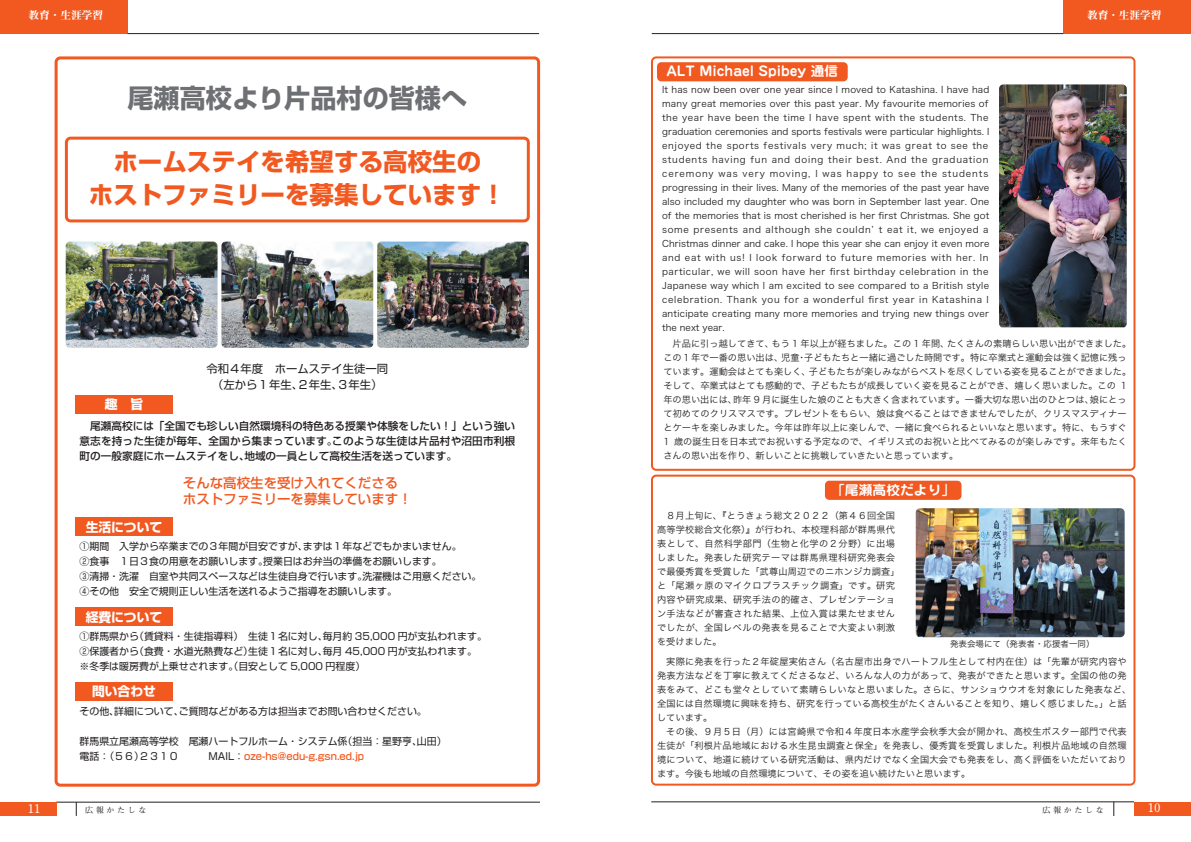
<style>
.page{position:relative;width:1191px;height:842px;background:#fff}
.page>*{position:absolute;margin:0;border:0;box-sizing:border-box;transform-origin:0 0}
.t1{font:700 26.1px "Shin Go Pro";color:#6f7073}
.t2{font:700 24.5px/33px "Shin Go Pro";color:#f15921;text-align:center}
.t3{font:500 13.5px/16px "Shin Go Pro";color:#f15921}
.t4{font:700 13.3px "Jun 501 Pro";color:#fff;scale:1.04 1}
.t5{font:700 12.8px "Shin Go Pro";color:#fff}
.t6{font:700 12px "Futo Min A101 Pro";color:#fff}
.t7{font:11.3px/16px "Shin Go Pro";color:#231f20;text-align:center}
.t8{font:500 10.6px/15px "Shin Go Pro";color:#231f20;text-align:justify}
.t9{font:10.6px "Midashi Min Pro MA31";color:#fff}
.t10{font:9.9px/15px "Shin Go Pro";color:#231f20}
.t11{font:9.2px/14px "Hira Kaku Pro W3";letter-spacing:.02em;color:#231f20}
.t12{font:9.2px/14px "Hira Kaku Pro W3";color:#231f20}
.t13{font:9.2px/14px "Hira Kaku Pro W3";letter-spacing:.04em;color:#231f20}
.t14{font:8.5px "Hira Kaku Pro W3";color:#231f20}
.t15{font:700 8px "Futo Min A101 Pro";color:#231f20}
.s1{font-weight:500;color:#f15921}
</style>
<div class="page">
<hr style="left:651px;top:802px;width:483px;height:1px;background:#231f20">
<div style="left:1134px;top:802px;width:57px;height:14px;background:#f15921"></div>
<svg style="left:1113px;top:802px;width:1px;height:14px"></svg>
<div style="left:1063px;top:0;width:128px;height:34px;background:#f15921"></div>
<hr style="left:56px;top:802px;width:484px;height:1px;background:#231f20">
<div style="left:0;top:802px;width:57px;height:14px;background:#f15921"></div>
<svg style="left:76px;top:802px;width:1px;height:14px"></svg>
<div style="left:0;top:0;width:127px;height:34px;background:#f15921"></div>
<hr style="left:652px;top:33px;width:411px;height:1px;background:#231f20">
<hr style="left:128px;top:33px;width:411px;height:1px;background:#231f20">
<div style="left:657px;top:62px;width:190px;height:19px;background:#f15921;border-radius:4px"></div>
<div style="left:651px;top:56px;width:484px;height:415px;border:2px solid #f15921;border-radius:4px"></div>
<div style="left:825px;top:481px;width:136px;height:19px;background:#f15921;border-radius:4px"></div>
<div style="left:651px;top:475px;width:484px;height:311px;border:2px solid #f15921;border-radius:4px"></div>
<img style="left:915px;top:508px;width:209px;height:129px">
<div style="left:65px;top:137px;width:465px;height:85px;border:3px solid #f15921;border-radius:4px"></div>
<div style="left:75px;top:395px;width:98px;height:19px;background:#f15921"></div>
<div style="left:75px;top:517px;width:98px;height:19px;background:#f15921"></div>
<div style="left:75px;top:607px;width:98px;height:19px;background:#f15921"></div>
<div style="left:75px;top:682px;width:98px;height:18px;background:#f15921"></div>
<div style="left:55px;top:56px;width:485px;height:731px;border:3px solid #f15921;border-radius:4px"></div>
<img style="left:377px;top:242px;width:152px;height:106px">
<img style="left:221px;top:242px;width:152px;height:106px">
<img style="left:66px;top:242px;width:151px;height:106px">
<img style="left:999px;top:84px;width:127px;height:243px">
<p class="t9" style="left:29px;top:7px;width:76px">教育・生涯学習</p>
<h1 class="t1" style="left:127px;top:77px;width:341px">尾瀬高校より片品村の皆様へ</h1>
<h2 class="t2" style="left:89px;top:143px;width:418px">ホームステイを希望する高校生の<br>ホストファミリーを募集しています！</h2>
<p class="t7" style="left:207px;top:360px;width:183px">令和４年度　ホームステイ生徒一同（左から１年生、２年生、３年生）</p>
<p class="t8" style="left:80px;top:417px;width:437px">　尾瀬高校には「全国でも珍しい自然環境科の特色ある授業や体験をしたい！」という強い意志を持った生徒が毎年、全国から集まっています。このような生徒は片品村や沼田市利根町の一般家庭にホームステイをし、地域の一員として高校生活を送っています。</p>
<h3 class="t5" style="left:105px;top:394px;width:40px">趣　旨</h3>
<h3 class="t5" style="left:86px;top:517px;width:78px">生活について</h3>
<h3 class="t3" style="left:183px;top:473px;width:230px">そんな高校生を受け入れてくださるホストファミリーを募集しています！</h3>
<p class="t10" style="left:80px;top:537px;width:403px">①期間　入学から卒業までの３年間が目安ですが、まずは１年などでもかまいません。<br>②食事　１日３食の用意をお願いします。授業日はお弁当の準備をお願いします。<br>③清掃・洗濯　自室や共同スペースなどは生徒自身で行います。洗濯機はご用意ください。④その他　安全で規則正しい生活を送れるようご指導をお願いします。</p>
<p class="t10" style="left:80px;top:627px;width:409px">①群馬県から（賃貸料・生徒指導料）　生徒１名に対し、毎月約 35,000 円が支払われます。<br>②保護者から（食費・水道光熱費など）生徒１名に対し、毎月 45,000 円が支払われます。※冬季は暖房費が上乗せされます。（目安として 5,000 円程度）</p>
<p class="t10" style="left:80px;top:702px;width:349px">その他、詳細について、ご質問などがある方は担当までお問い合わせください。</p>
<p class="t10" style="left:80px;top:732px;width:369px">群馬県立尾瀬高等学校　尾瀬ハートフルホーム・システム係（担当：星野亨、山田）電話：（５６）２３１０　　　MAIL：<span class="s1">oze-hs@edu-g.gsn.ed.jp</span></p>
<h3 class="t5" style="left:86px;top:607px;width:78px">経費について</h3>
<h3 class="t5" style="left:92px;top:681px;width:65px">問い合わせ</h3>
<h3 class="t6" style="left:28px;top:799px;width:14px">11</h3>
<p class="t15" style="left:85px;top:804px;width:63px">広 報 か た し な</p>
<h3 class="t4" style="left:666px;top:61px;width:167px">ALT Michael Spibey 通信</h3>
<p class="t11" style="left:662px;top:81px;width:329px">It has now been over one year since I moved to Katashina. I have had many great memories over this past year. My favourite memories of the year have been the time I have spent with the students. The graduation ceremonies and sports festivals were particular highlights. I enjoyed the sports festivals very much; it was great to see the students having fun and doing their best. And the graduation ceremony was very moving, I was happy to see the students progressing in their lives. Many of the memories of the past year have also included my daughter who was born in September last year. One of the memories that is most cherished is her first Christmas. She got some presents and although she couldnʼ t eat it, we enjoyed a Christmas dinner and cake. I hope this year she can enjoy it even more and eat with us! I look forward to future memories with her. In particular, we will soon have her first birthday celebration in the Japanese way which I am excited to see compared to a British style celebration. Thank you for a wonderful first year in Katashina I anticipate creating many more memories and trying new things over the next year.</p>
<p class="t9" style="left:1087px;top:7px;width:76px">教育・生涯学習</p>
<p class="t12" style="left:663px;top:335px;width:469px">　片品に引っ越してきて、もう 1 年以上が経ちました。この 1 年間、たくさんの素晴らしい思い出ができました。この１年で一番の思い出は、児童・子どもたちと一緒に過ごした時間です。特に卒業式と運動会は強く記憶に残っています。運動会はとても楽しく、子どもたちが楽しみながらベストを尽くしている姿を見ることができました。そして、卒業式はとても感動的で、子どもたちが成長していく姿を見ることができ、嬉しく思いました。この 1年の思い出には、昨年 9 月に誕生した娘のことも大きく含まれています。一番大切な思い出のひとつは、娘にとって初めてのクリスマスです。プレゼントをもらい、娘は食べることはできませんでしたが、クリスマスディナーとケーキを楽しみました。今年は昨年以上に楽しんで、一緒に食べられるといいなと思います。特に、もうすぐ1 歳の誕生日を日本式でお祝いする予定なので、イギリス式のお祝いと比べてみるのが楽しみです。来年もたくさんの思い出を作り、新しいことに挑戦していきたいと思っています。</p>
<h3 class="t4" style="left:831px;top:479px;width:121px">「尾瀬高校だより」</h3>
<p class="t13" style="left:657px;top:507px;width:244px">　８月上旬に、『とうきょう総文２０２２（第４６回全国高等学校総合文化祭）』が行われ、本校理科部が群馬県代表として、自然科学部門（生物と化学の２分野）に出場しました。発表した研究テーマは群馬県理科研究発表会で最優秀賞を受賞した「武尊山周辺でのニホンジカ調査」と「尾瀬ヶ原のマイクロプラスチック調査」です。研究内容や研究成果、研究手法の的確さ、プレゼンテーション手法などが審査された結果、上位入賞は果たせませんでしたが、全国レベルの発表を見ることで大変よい刺激を受けました。</p>
<p class="t14" style="left:950px;top:636px;width:146px">発表会場にて（発表者・応援者一同）</p>
<p class="t11" style="left:657px;top:654px;width:476px">　実際に発表を行った２年碇屋実佑さん（名古屋市出身でハートフル生として村内在住）は「先輩が研究内容や発表方法などを丁寧に教えてくださるなど、いろんな人の力があって、発表ができたと思います。全国の他の発表をみて、どこも堂々としていて素晴らしいなと思いました。さらに、サンショウウオを対象にした発表など、全国には自然環境に興味を持ち、研究を行っている高校生がたくさんいることを知り、嬉しく感じました。」と話しています。<br>　その後、９月５日（月）には宮崎県で令和４年度日本水産学会秋季大会が開かれ、高校生ポスター部門で代表生徒が「利根片品地域における水生昆虫調査と保全」を発表し、優秀賞を受賞しました。利根片品地域の自然環境について、地道に続けている研究活動は、県内だけでなく全国大会でも発表をし、高く評価をいただいております。今後も地域の自然環境について、その姿を追い続けたいと思います。</p>
<p class="t15" style="left:1042px;top:804px;width:63px">広 報 か た し な</p>
<h3 class="t6" style="left:1147px;top:798px;width:14px">10</h3>
</div>
